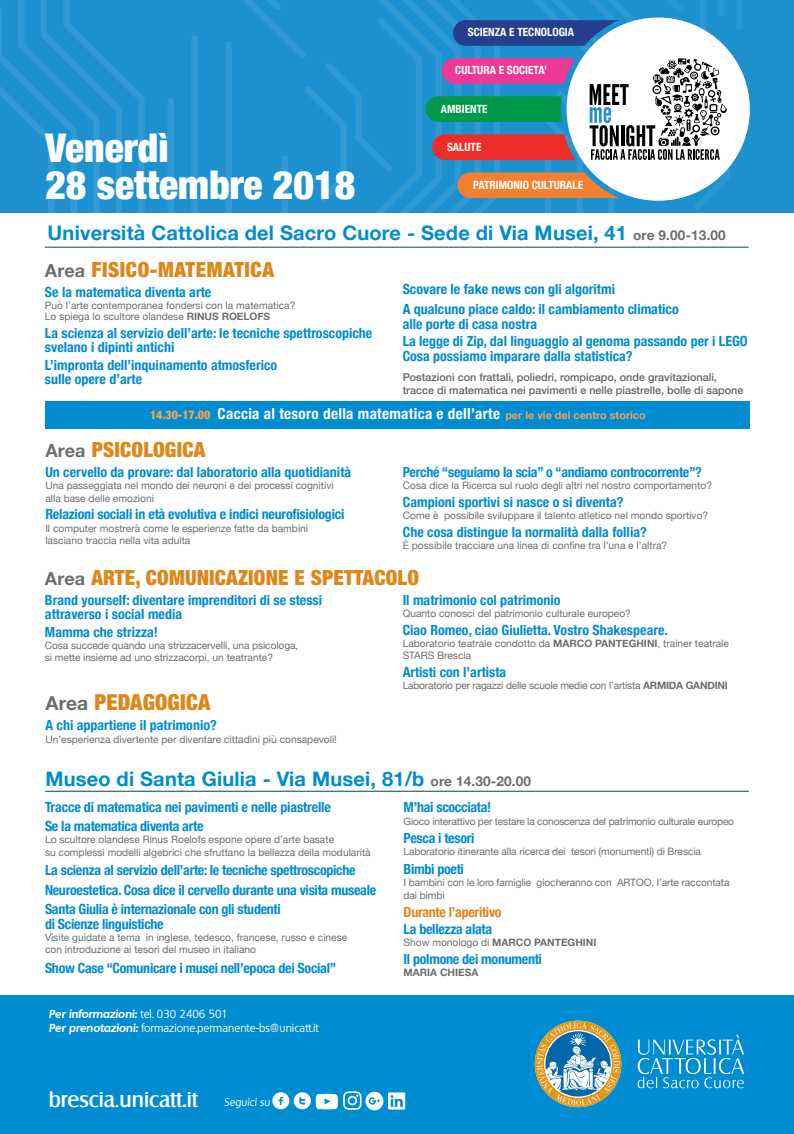
<style>
.page{position:relative;width:794px;height:1134px;background:#fff}
.page>*{position:absolute;margin:0;border:0;box-sizing:border-box;transform-origin:0 0}
.t1{font:900 condensed 39.6px "Helvetica Neue";color:#fff}
.t2{font:900 condensed 22px "Helvetica Neue";letter-spacing:.01em;color:#df8619}
.t3{font:900 condensed 20.8px "Helvetica Neue";letter-spacing:.01em;color:#df8619}
.t4{font:900 condensed 20.8px "Helvetica Neue";letter-spacing:.03em;color:#df8619}
.t5{font:500 20.8px "Salzburg";color:#fff}
.t6{font:700 20px "Helvetica Neue";letter-spacing:.01em;color:#008cd0}
.t7{font:700 condensed 15.2px "Helvetica Neue";letter-spacing:.02em;color:#fff}
.t8{font:700 condensed 14px/14.4px "Helvetica Neue";color:#008cd0}
.t9{font:700 condensed 14px "Helvetica Neue";letter-spacing:-.02em;color:#008cd0}
.t10{font:700 condensed 14px "Helvetica Neue";letter-spacing:-.02em;color:#df8619}
.t11{font:700 condensed 11.32px "Helvetica Neue";color:#fff}
.t12{font:11.24px "Quebec";color:#fff}
.t13{font:italic 700 11.24px "Quebec";color:#fff}
.t14{font:500 10.8px "Helvetica Neue";color:#636366}
.t15{font:italic 10.76px "Quebec";color:#fff}
.t16{font:10.2px "Helvetica Neue";color:#6c6d70}
.t17{font:10.2px "Helvetica Neue";letter-spacing:-.02em;color:#6c6d70}
.t18{font:700 10.2px "Helvetica Neue";color:#6c6d70}
.s1{font-size:13.6px;color:#6c6d70}
.s2{font-weight:700;font-stretch:normal;font-size:18px;color:#6c6d70}
.s3{font-weight:700}
.s4{font-weight:900;font-size:11.92px;color:#eaa659}
.s5{font-stretch:normal;font-size:10.8px;color:#eaa659}
.s6{font-weight:700;font-stretch:normal;font-size:19.2px;color:#6c6d70}
.s7{font-weight:400;font-style:normal}
.s8{font-weight:700;font-style:italic}
.s9{font-family:"Minion Pro";font-weight:400}
.s10{font-weight:400}
</style>
<div class="page">
<div style="left:0;top:0;width:794px;height:212px;background:#1d90d0"></div>
<svg style="left:0;top:0;width:306px;height:212px"></svg>
<div style="left:0;top:995px;width:794px;height:139px;background:#008cd0"></div>
<svg style="left:535px;top:1021px;width:86px;height:86px"></svg>
<svg style="left:637px;top:1035px;width:107px;height:53px"></svg>
<svg style="left:272px;top:1091px;width:89px;height:19px"></svg>
<img style="left:365px;top:1091px;width:19px;height:19px">
<svg style="left:388px;top:1092px;width:17px;height:18px"></svg>
<hr style="left:45px;top:247px;width:703px;height:1px;background:#014660">
<svg style="left:453px;top:20px;width:166px;height:26px;background:#244693"></svg>
<svg style="left:442px;top:58px;width:133px;height:26px;background:#df3d99"></svg>
<div style="left:426px;top:96px;width:136px;height:26px;background:#00984a"></div>
<svg style="left:432px;top:134px;width:143px;height:26px;background:#e13332"></svg>
<svg style="left:457px;top:172px;width:162px;height:26px;background:#e1813d"></svg>
<div style="left:566px;top:18px;width:184px;height:183px;background:#fff;border-radius:50%"></div>
<svg style="left:589px;top:58px;width:137px;height:102px"></svg>
<hr style="left:45px;top:791px;width:704px;height:1px;background:#014660">
<div style="left:45px;top:401px;width:704px;height:28px;background:#008cd0"></div>
<p class="t1" style="left:45px;top:115px;width:125px">Venerdì</p>
<p class="t1" style="left:45px;top:152px;width:311px">28 settembre 2018</p>
<p class="t11" style="left:468px;top:23px;width:108px">SCIENZA E TECNOLOGIA</p>
<p class="t11" style="left:455px;top:61px;width:93px">CULTURA E SOCIETA’</p>
<p class="t11" style="left:441px;top:99px;width:48px">AMBIENTE</p>
<p class="t11" style="left:447px;top:137px;width:36px">SALUTE</p>
<p class="t11" style="left:473px;top:175px;width:112px">PATRIMONIO CULTURALE</p>
<p class="t6" style="left:48px;top:218px;width:679px">Università Cattolica del Sacro Cuore - Sede di Via Musei, 41 <span class="s1">ore 9.00-13.00</span></p>
<p class="t4" style="left:45px;top:252px;width:230px"><span class="s2">Area</span> FISICO-MATEMATICA</p>
<p class="t8" style="left:45px;top:284px;width:168px">Se la matematica diventa arte</p>
<p class="t16" style="left:45px;top:298px;width:252px">Può l’arte contemporanea fondersi con la matematica?</p>
<p class="t16" style="left:45px;top:309px;width:227px">Lo spiega lo scultore olandese <span class="s3">RINUS ROELOFS</span></p>
<p class="t8" style="left:45px;top:324px;width:329px">La scienza al servizio dell’arte: le tecniche spettroscopiche svelano i dipinti antichi</p>
<p class="t8" style="left:45px;top:356px;width:234px">L’impronta dell’inquinamento atmosferico</p>
<p class="t8" style="left:45px;top:371px;width:99px">sulle opere d’arte</p>
<p class="t8" style="left:403px;top:281px;width:214px">Scovare le fake news con gli algoritmi</p>
<p class="t8" style="left:403px;top:301px;width:278px">A qualcuno piace caldo: il cambiamento climatico</p>
<p class="t8" style="left:403px;top:316px;width:136px">alle porte di casa nostra</p>
<p class="t8" style="left:403px;top:333px;width:346px">La legge di Zip, dal linguaggio al genoma passando per i LEGO</p>
<p class="t8" style="left:403px;top:348px;width:231px">Cosa possiamo imparare dalla statistica?</p>
<p class="t14" style="left:403px;top:369px;width:316px">Postazioni con frattali, poliedri, rompicapo, onde gravitazionali,</p>
<p class="t14" style="left:403px;top:382px;width:342px">tracce di matematica nei pavimenti e nelle piastrelle, bolle di sapone</p>
<p class="t7" style="left:150px;top:401px;width:497px"><span class="s4">14.30-17.00</span> Caccia al tesoro della matematica e dell’arte <span class="s5">per le vie del centro storico</span></p>
<p class="t3" style="left:45px;top:433px;width:161px"><span class="s2">Area</span> PSICOLOGICA</p>
<p class="t8" style="left:45px;top:464px;width:307px">Un cervello da provare: dal laboratorio alla quotidianità</p>
<p class="t16" style="left:45px;top:478px;width:290px">Una passeggiata nel mondo dei neuroni e dei processi cognitivi</p>
<p class="t16" style="left:45px;top:491px;width:110px">alla base delle emozioni</p>
<p class="t8" style="left:45px;top:506px;width:301px">Relazioni sociali in età evolutiva e indici neurofisiologici</p>
<p class="t16" style="left:45px;top:520px;width:264px">Il computer mostrerà come le esperienze fatte da bambini</p>
<p class="t16" style="left:45px;top:533px;width:147px">lasciano traccia nella vita adulta</p>
<p class="t9" style="left:403px;top:461px;width:301px">Perché “seguiamo la scia” o “andiamo controcorrente”?</p>
<p class="t16" style="left:403px;top:478px;width:311px">Cosa dice la Ricerca sul ruolo degli altri nel nostro comportamento?</p>
<p class="t8" style="left:403px;top:494px;width:222px">Campioni sportivi si nasce o si diventa?</p>
<p class="t16" style="left:403px;top:508px;width:307px">Come è possibile sviluppare il talento atletico nel mondo sportivo?</p>
<p class="t8" style="left:403px;top:524px;width:245px">Che cosa distingue la normalità dalla follia?</p>
<p class="t16" style="left:403px;top:538px;width:266px">È possibile tracciare una linea di confine tra l’una e l’altra?</p>
<p class="t3" style="left:45px;top:560px;width:375px"><span class="s2">Area</span> ARTE, COMUNICAZIONE E SPETTACOLO</p>
<p class="t8" style="left:45px;top:592px;width:279px">Brand yourself: diventare imprenditori di se stessi</p>
<p class="t8" style="left:45px;top:606px;width:139px">attraverso i social media</p>
<p class="t8" style="left:45px;top:624px;width:114px">Mamma che strizza!</p>
<p class="t16" style="left:45px;top:638px;width:255px">Cosa succede quando una strizzacervelli, una psicologa,</p>
<p class="t16" style="left:45px;top:650px;width:229px">si mette insieme ad uno strizzacorpi, un teatrante?</p>
<p class="t8" style="left:403px;top:592px;width:159px">Il matrimonio col patrimonio</p>
<p class="t16" style="left:403px;top:606px;width:230px">Quanto conosci del patrimonio culturale europeo?</p>
<p class="t8" style="left:403px;top:621px;width:267px">Ciao Romeo, ciao Giulietta. Vostro Shakespeare.</p>
<p class="t16" style="left:403px;top:636px;width:328px">Laboratorio teatrale condotto da <span class="s3">MARCO PANTEGHINI</span>, trainer teatrale</p>
<p class="t16" style="left:403px;top:648px;width:70px">STARS Brescia</p>
<p class="t8" style="left:403px;top:663px;width:105px">Artisti con l’artista</p>
<p class="t17" style="left:403px;top:678px;width:327px">Laboratorio per ragazzi delle scuole medie con l’artista <span class="s3">ARMIDA GANDINI</span></p>
<p class="t2" style="left:45px;top:684px;width:166px"><span class="s6">Area</span> PEDAGOGICA</p>
<p class="t8" style="left:45px;top:717px;width:173px">A chi appartiene il patrimonio?</p>
<p class="t16" style="left:45px;top:732px;width:293px">Un’esperienza divertente per diventare cittadini più consapevoli!</p>
<p class="t6" style="left:45px;top:763px;width:487px">Museo di Santa Giulia - Via Musei, 81/b <span class="s1">ore 14.30-20.00</span></p>
<p class="t8" style="left:45px;top:798px;width:287px">Tracce di matematica nei pavimenti e nelle piastrelle</p>
<p class="t9" style="left:45px;top:814px;width:160px">Se la matematica diventa arte</p>
<p class="t16" style="left:45px;top:832px;width:291px">Lo scultore olandese Rinus Roelofs espone opere d’arte basate</p>
<p class="t16" style="left:45px;top:845px;width:327px">su complessi modelli algebrici che sfruttano la bellezza della modularità</p>
<p class="t9" style="left:45px;top:859px;width:312px">La scienza al servizio dell’arte: le tecniche spettroscopiche</p>
<p class="t9" style="left:45px;top:878px;width:333px">Neuroestetica. Cosa dice il cervello durante una visita museale</p>
<p class="t9" style="left:45px;top:898px;width:237px">Santa Giulia è internazionale con gli studenti</p>
<p class="t9" style="left:45px;top:912px;width:120px">di Scienze linguistiche</p>
<p class="t16" style="left:45px;top:930px;width:304px">Visite guidate a tema in inglese, tedesco, francese, russo e cinese</p>
<p class="t16" style="left:45px;top:942px;width:213px">con introduzione ai tesori del museo in italiano</p>
<p class="t9" style="left:45px;top:956px;width:293px">Show Case “Comunicare i musei nell’epoca dei Social”</p>
<p class="t13" style="left:49px;top:1007px;width:181px">Per informazioni: <span class="s7">tel. 030 2406 501</span></p>
<p class="t12" style="left:49px;top:1021px;width:271px"><span class="s8">Per prenotazioni:</span> formazione.permanente-bs@unicatt.it</p>
<p class="t5" style="left:49px;top:1087px;width:151px">brescia<span class="s9">.</span>unicatt.it</p>
<p class="t15" style="left:224px;top:1095px;width:47px">Seguici su</p>
<p class="t9" style="left:403px;top:796px;width:89px">M’hai scocciata!</p>
<p class="t17" style="left:403px;top:813px;width:332px">Gioco interattivo per testare la conoscenza del patrimonio culturale europeo</p>
<p class="t9" style="left:403px;top:826px;width:72px">Pesca i tesori</p>
<p class="t16" style="left:403px;top:844px;width:299px">Laboratorio itinerante alla ricerca dei tesori (monumenti) di Brescia</p>
<p class="t9" style="left:403px;top:857px;width:62px">Bimbi poeti</p>
<p class="t16" style="left:403px;top:875px;width:327px">I bambini con le loro famiglie giocheranno con ARTOO, l’arte raccontata</p>
<p class="t16" style="left:403px;top:888px;width:43px">dai bimbi</p>
<p class="t10" style="left:403px;top:901px;width:100px">Durante l’aperitivo</p>
<p class="t9" style="left:403px;top:917px;width:90px">La bellezza alata</p>
<p class="t18" style="left:403px;top:935px;width:194px"><span class="s10">Show monologo di</span> MARCO PANTEGHINI</p>
<p class="t9" style="left:403px;top:947px;width:140px">Il polmone dei monumenti</p>
<p class="t18" style="left:403px;top:964px;width:76px">MARIA CHIESA</p>
</div>
